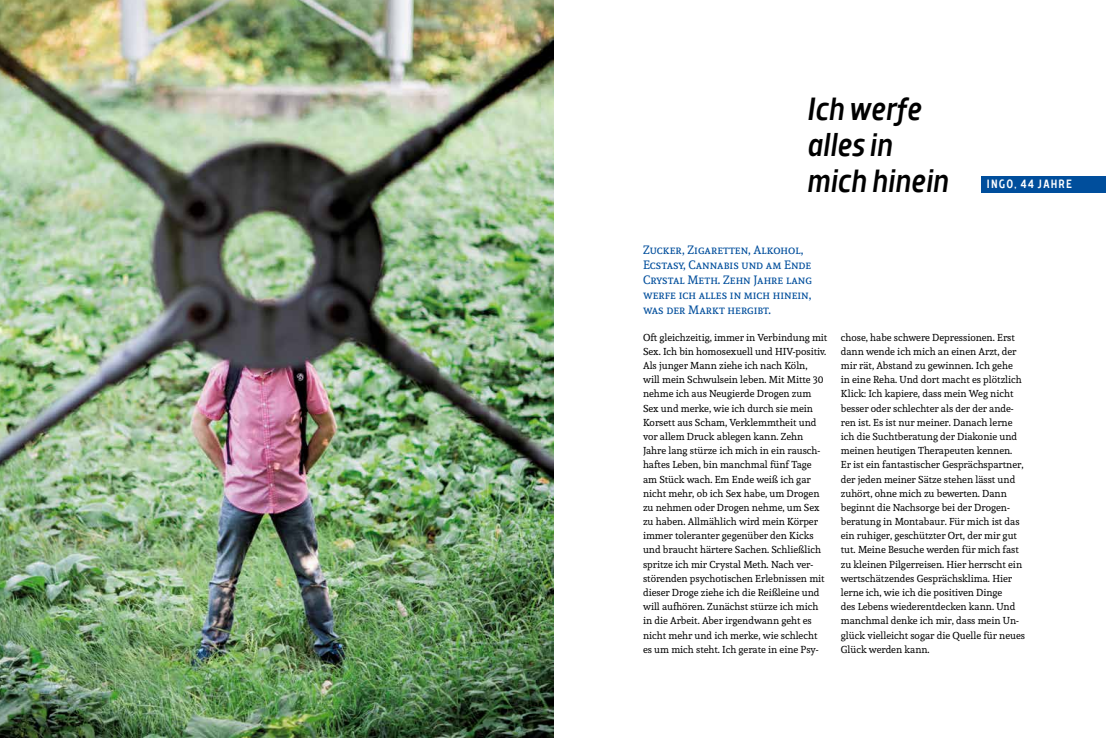
<style>
.page{position:relative;width:1106px;height:738px;background:#fff}
.page>*{position:absolute;margin:0;border:0;box-sizing:border-box;transform-origin:0 0}
.t1{font:italic 500 32px/36px "TT Teds";color:#000}
.t2{font:12px/15px "Andada SC";color:#004e9c}
.t3{font:500 12px "TT Teds";letter-spacing:.1em;color:#fff}
.t4{font:10px/14.2px "Andada";color:#000}
</style>
<div class="page">
<div style="left:981px;top:176px;width:125px;height:17px;background:#004e9c"></div>
<img style="left:0;top:0;width:553px;height:737px">
<h1 class="t1" style="left:808px;top:91px;width:143px">Ich werfe alles in mich hinein</h1>
<p class="t3" style="left:987px;top:176px;width:86px">INGO, 44 JAHRE</p>
<p class="t2" style="left:643px;top:241px;width:170px">Zucker, Zigaretten, Alkohol,<br>Ecstasy, Cannabis und am Ende<br>Crystal Meth. Zehn Jahre lang werfe ich alles in mich hinein, was der Markt hergibt.</p>
<p class="t4" style="left:643px;top:329px;width:186px">Oft gleichzeitig, immer in Verbindung mit Sex. Ich bin homosexuell und HIV-positiv.<br>Als junger Mann ziehe ich nach Köln,<br>will mein Schwulsein leben. Mit Mitte 30 nehme ich aus Neugierde Drogen zum Sex und merke, wie ich durch sie mein Korsett aus Scham, Verklemmtheit und vor allem Druck ablegen kann. Zehn Jahre lang stürze ich mich in ein rausch&shy;haftes Leben, bin manchmal fünf Tage am Stück wach. Em Ende weiß ich gar nicht mehr, ob ich Sex habe, um Drogen zu nehmen oder Drogen nehme, um Sex zu haben. Allmählich wird mein Körper immer toleranter gegenüber den Kicks und braucht härtere Sachen. Schließlich spritze ich mir Crystal Meth. Nach ver&shy;störenden psychotischen Erlebnissen mit dieser Droge ziehe ich die Reißleine und will aufhören. Zunächst stürze ich mich in die Arbeit. Aber irgendwann geht es nicht mehr und ich merke, wie schlecht es um mich steht. Ich gerate in eine Psy-</p>
<p class="t4" style="left:840px;top:329px;width:186px">chose, habe schwere Depressionen. Erst dann wende ich mich an einen Arzt, der mir rät, Abstand zu gewinnen. Ich gehe<br>in eine Reha. Und dort macht es plötzlich Klick: Ich kapiere, dass mein Weg nicht besser oder schlechter als der der ande&shy;ren ist. Es ist nur meiner. Danach lerne ich die Suchtberatung der Diakonie und meinen heutigen Therapeuten kennen.<br>Er ist ein fantastischer Gesprächspartner, der jeden meiner Sätze stehen lässt und zuhört, ohne mich zu bewerten. Dann beginnt die Nachsorge bei der Drogen&shy;beratung in Montabaur. Für mich ist das ein ruhiger, geschützter Ort, der mir gut tut. Meine Besuche werden für mich fast zu kleinen Pilgerreisen. Hier herrscht ein wertschätzendes Gesprächsklima. Hier lerne ich, wie ich die positiven Dinge<br>des Lebens wiederentdecken kann. Und manchmal denke ich mir, dass mein Un&shy;glück vielleicht sogar die Quelle für neues Glück werden kann.</p>
</div>
